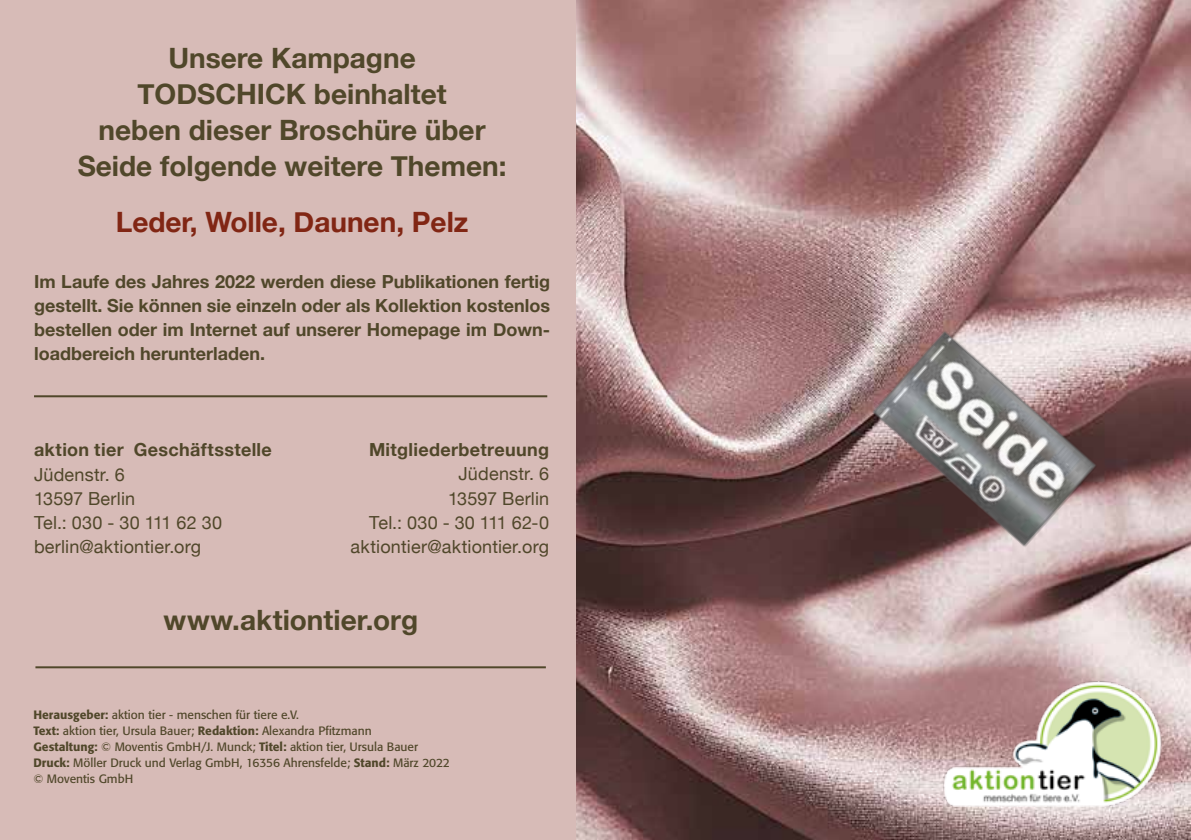
<style>
.page{position:relative;width:1191px;height:840px;background:#fff}
.page>*{position:absolute;margin:0;border:0;box-sizing:border-box;transform-origin:0 0}
.t1{font:700 28px/36px "Helvetica Neue";color:#50472a;text-align:center}
.t2{font:700 28px "Helvetica Neue";color:#812614}
.t3{font:700 18px/24px "Helvetica Neue";letter-spacing:.005em;color:#50472a;text-align:justify}
.t4{font:18px/24px "Helvetica Neue";letter-spacing:.01em;color:#50472a}
.t5{font:12px/16px "Formata";color:#50472a}
.s1{font-weight:500}
</style>
<div class="page">
<img style="left:575px;top:0;width:616px;height:839px">
<div style="left:0;top:0;width:575px;height:839px;background:#d7bbb7"></div>
<img style="left:943px;top:680px;width:219px;height:125px">
<img style="left:846px;top:313px;width:271px;height:266px">
<hr style="left:34px;top:395px;width:513px;height:2px;background:#50472a">
<hr style="left:35px;top:666px;width:511px;height:2px;background:#50472a">
<h1 class="t1" style="left:78px;top:41px;width:430px">Unsere Kampagne<br>TODSCHICK beinhaltet<br>neben dieser Broschüre über<br>Seide folgende weitere Themen:</h1>
<h1 class="t2" style="left:116px;top:200px;width:354px">Leder, Wolle, Daunen, Pelz</h1>
<h2 class="t3" style="left:34px;top:270px;width:517px">Im Laufe des Jahres 2022 werden diese Publikationen fertig gestellt. Sie können sie einzeln oder als Kollektion kostenlos bestellen oder im Internet auf unserer Homepage im Down&shy;loadbereich herunterladen.</h2>
<h2 class="t3" style="left:34px;top:438px;width:239px">aktion tier Geschäftsstelle</h2>
<h2 class="t4" style="left:34px;top:463px;width:189px">Jüdenstr. 6<br>13597 Berlin<br>Tel.: 030 - 30 111 62 30 berlin@aktiontier.org</h2>
<h2 class="t3" style="left:369px;top:438px;width:182px">Mitgliederbetreuung</h2>
<h2 class="t4" style="left:350px;top:463px;width:200px;text-align:right">Jüdenstr. 6<br>13597 Berlin<br>Tel.: 030 - 30 111 62-0 aktiontier@aktiontier.org</h2>
<h1 class="t1" style="left:163px;top:602px;width:256px">www.aktiontier.org</h1>
<p class="t5" style="left:33px;top:706px;width:418px"><span class="s1">Herausgeber:</span> aktion tier - menschen für tiere e.V.<br><span class="s1">Text:</span> aktion tier, Ursula Bauer; <span class="s1">Redaktion:</span> Alexandra Pfitzmann<br><span class="s1">Gestaltung:</span> © Moventis GmbH/J. Munck; <span class="s1">Titel:</span> aktion tier, Ursula Bauer <span class="s1">Druck:</span> Möller Druck und Verlag GmbH, 16356 Ahrensfelde; <span class="s1">Stand:</span> März 2022 © Moventis GmbH</p>
</div>
